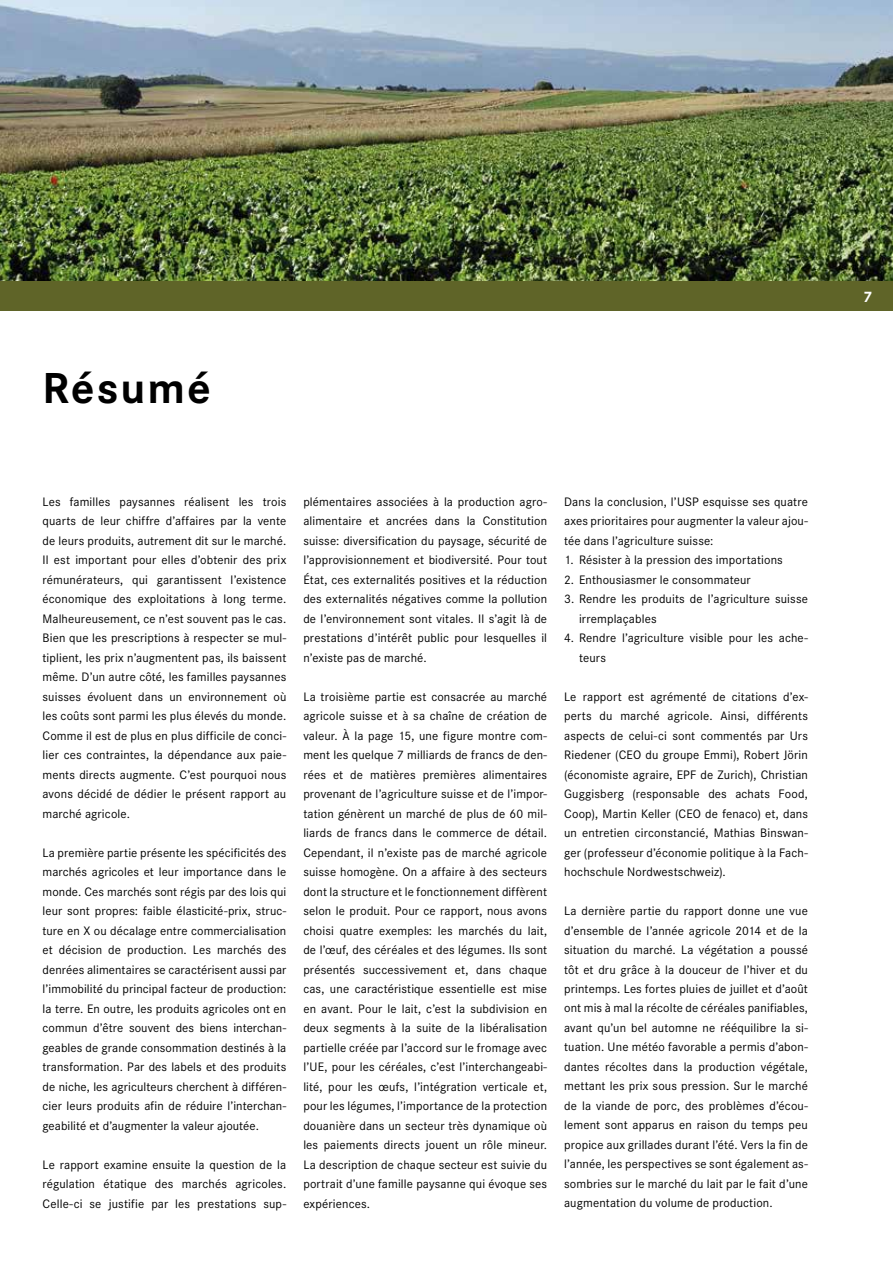
<style>
.page{position:relative;width:893px;height:1263px;background:#fff}
.page>*{position:absolute;margin:0;border:0;box-sizing:border-box;transform-origin:0 0}
.t1{font:700 45px "Corporate S";letter-spacing:.05em;color:#000}
.t2{font:700 15.75px "Corporate S";color:#fff}
.t3{font:12.75px/19.5px "Corporate S";letter-spacing:.01em;color:#000;text-align:justify}
</style>
<div class="page">
<img style="left:1px;top:0;width:892px;height:281px">
<div style="left:0;top:281px;width:893px;height:29px;background:#5f6428"></div>
<img style="left:0;top:0;width:1px;height:281px">
<h1 class="t1" style="left:43px;top:363px;width:170px">Résumé</h1>
<p class="t3" style="left:43px;top:492px;width:245px">Les familles paysannes réalisent les trois quarts de leur chiffre d’affaires par la vente de leurs produits, autrement dit sur le marché.<br>Il est important pour elles d’obtenir des prix rémunérateurs, qui garantissent l’existence économique des exploitations à long terme.<br>Malheureusement, ce n’est souvent pas le cas.<br>Bien que les prescriptions à respecter se mul&shy;tiplient, les prix n’augmentent pas, ils baissent même. D’un autre côté, les familles paysannes suisses évoluent dans un environnement où les coûts sont parmi les plus élevés du monde.<br>Comme il est de plus en plus difficile de conci&shy;lier ces contraintes, la dépendance aux paie&shy;ments directs augmente. C’est pourquoi nous avons décidé de dédier le présent rapport au marché agricole.</p>
<p class="t3" style="left:43px;top:843px;width:245px">La première partie présente les spécificités des marchés agricoles et leur importance dans le monde. Ces marchés sont régis par des lois qui leur sont propres: faible élasticité-prix, struc&shy;ture en X ou décalage entre commercialisation et décision de production. Les marchés des denrées alimentaires se caractérisent aussi par l’immobilité du principal facteur de production: la terre. En outre, les produits agricoles ont en commun d’être souvent des biens interchan&shy;geables de grande consommation destinés à la transformation. Par des labels et des produits de niche, les agriculteurs cherchent à différen&shy;cier leurs produits afin de réduire l’interchan&shy;geabilité et d’augmenter la valeur ajoutée.</p>
<p class="t3" style="left:43px;top:1155px;width:245px">Le rapport examine ensuite la question de la régulation étatique des marchés agricoles.<br>Celle-ci se justifie par les prestations sup-</p>
<p class="t3" style="left:303px;top:492px;width:245px">plémentaires associées à la production agro&shy;alimentaire et ancrées dans la Constitution suisse: diversification du paysage, sécurité de l’approvisionnement et biodiversité. Pour tout État, ces externalités positives et la réduction des externalités négatives comme la pollution de l’environnement sont vitales. Il s’agit là de prestations d’intérêt public pour lesquelles il n’existe pas de marché.</p>
<p class="t3" style="left:303px;top:687px;width:245px">La troisième partie est consacrée au marché agricole suisse et à sa chaîne de création de valeur. À la page 15, une figure montre com&shy;ment les quelque 7 milliards de francs de den&shy;rées et de matières premières alimentaires provenant de l’agriculture suisse et de l’impor&shy;tation génèrent un marché de plus de 60 mil&shy;liards de francs dans le commerce de détail.<br>Cependant, il n’existe pas de marché agricole suisse homogène. On a affaire à des secteurs dont la structure et le fonctionnement diffèrent selon le produit. Pour ce rapport, nous avons choisi quatre exemples: les marchés du lait, de l’œuf, des céréales et des légumes. Ils sont présentés successivement et, dans chaque cas, une caractéristique essentielle est mise en avant. Pour le lait, c’est la subdivision en deux segments à la suite de la libéralisation partielle créée par l’accord sur le fromage avec l’UE, pour les céréales, c’est l’interchangeabi&shy;lité, pour les œufs, l’intégration verticale et, pour les légumes, l’importance de la protection douanière dans un secteur très dynamique où les paiements directs jouent un rôle mineur.<br>La description de chaque secteur est suivie du portrait d’une famille paysanne qui évoque ses expériences.</p>
<p class="t3" style="left:564px;top:492px;width:245px">Dans la conclusion, l’USP esquisse ses quatre axes prioritaires pour augmenter la valeur ajou&shy;tée dans l’agriculture suisse:</p>
<p class="t3" style="left:564px;top:550px;width:220px">1. Résister à la pression des importations</p>
<p class="t3" style="left:564px;top:570px;width:188px">2. Enthousiasmer le consommateur</p>
<p class="t3" style="left:579px;top:589px;width:230px;text-indent:-15px">3. Rendre les produits de l’agriculture suisse irremplaçables</p>
<p class="t3" style="left:579px;top:628px;width:230px;text-indent:-15px">4. Rendre l’agriculture visible pour les ache&shy;teurs</p>
<p class="t3" style="left:564px;top:687px;width:245px">Le rapport est agrémenté de citations d’ex&shy;perts du marché agricole. Ainsi, différents aspects de celui-ci sont commentés par Urs Riedener (CEO du groupe Emmi), Robert Jörin (économiste agraire, EPF de Zurich), Christian Guggisberg (responsable des achats Food, Coop), Martin Keller (CEO de fenaco) et, dans un entretien circonstancié, Mathias Binswan&shy;ger (professeur d’économie politique à la Fach&shy;hochschule Nordwestschweiz).</p>
<p class="t3" style="left:564px;top:901px;width:245px">La dernière partie du rapport donne une vue d’ensemble de l’année agricole 2014 et de la situation du marché. La végétation a poussé tôt et dru grâce à la douceur de l’hiver et du printemps. Les fortes pluies de juillet et d’août ont mis à mal la récolte de céréales panifiables, avant qu’un bel automne ne rééquilibre la si&shy;tuation. Une météo favorable a permis d’abon&shy;dantes récoltes dans la production végétale, mettant les prix sous pression. Sur le marché de la viande de porc, des problèmes d’écou&shy;lement sont apparus en raison du temps peu propice aux grillades durant l’été. Vers la fin de l’année, les perspectives se sont également as&shy;sombries sur le marché du lait par le fait d’une augmentation du volume de production.</p>
<p class="t2" style="left:863px;top:288px;width:10px">7</p>
</div>
